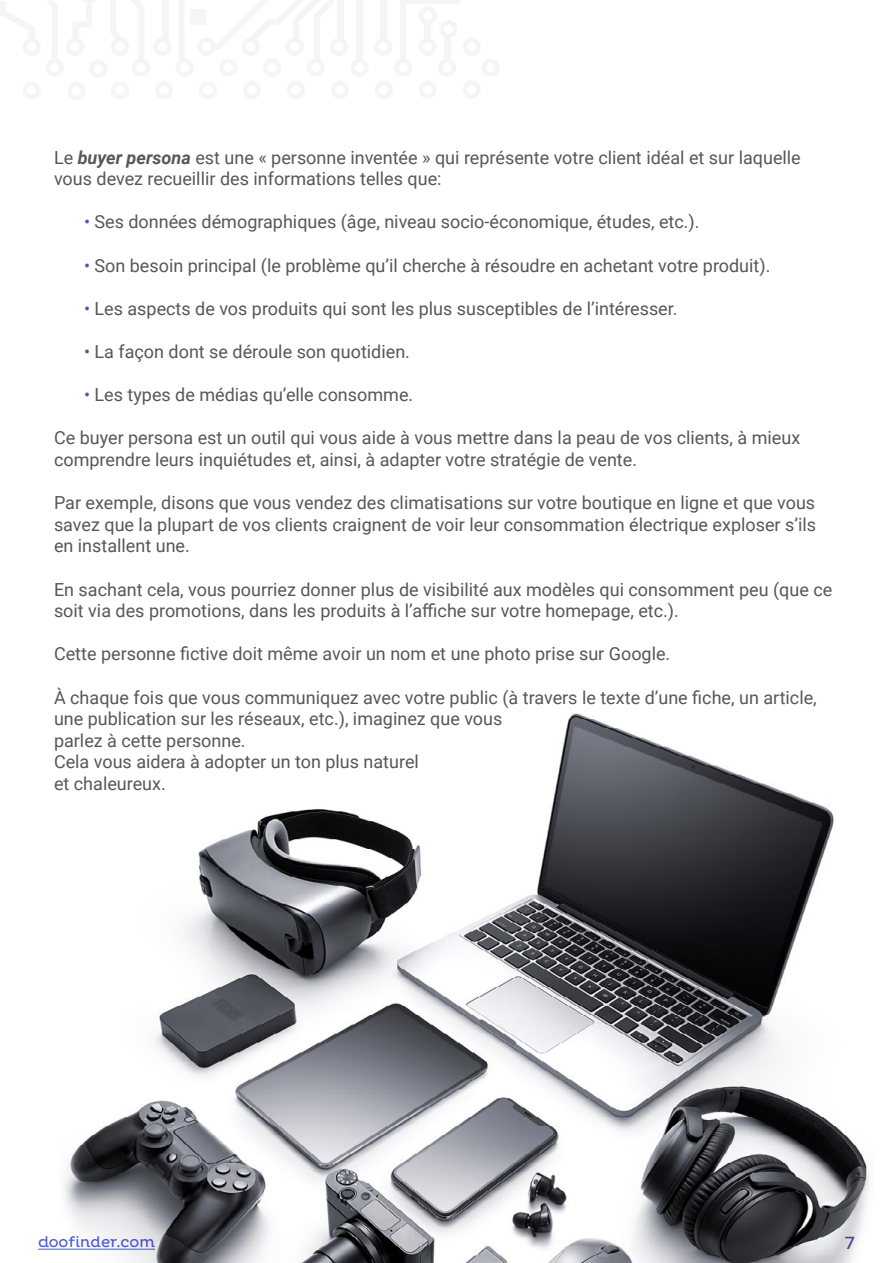
<style>
.page{position:relative;width:893px;height:1263px;background:#fff}
.page>*{position:absolute;margin:0;border:0;box-sizing:border-box;transform-origin:0 0}
.t1{font:18px/21.6px "Roboto";color:#565757}
.t2{font:18px "Pluto";color:#5c51a3}
.t3{font:15px "Pluto";color:#4f5cd6}
.s1{font-weight:700;font-style:italic}
.s2{color:#5c51a3}
</style>
<div class="page">
<hr style="left:38px;top:1249px;width:117px;height:1px;background:#4f5cd6">
<img style="left:43px;top:713px;width:827px;height:550px">
<div style="left:190px;top:10px;width:16px;height:15px;background:#f5f5f5"></div>
<p class="t1" style="left:54px;top:146px;width:748px">Le <span class="s1">buyer persona</span> est une « personne inventée » qui représente votre client idéal et sur laquelle vous devez recueillir des informations telles que:</p>
<p class="t1" style="left:84px;top:210px;width:617px"><span class="s2">•</span> Ses données démographiques (âge, niveau socio-économique, études, etc.).</p>
<p class="t1" style="left:84px;top:254px;width:688px"><span class="s2">•</span> Son besoin principal (le problème qu’il cherche à résoudre en achetant votre produit).</p>
<p class="t1" style="left:84px;top:297px;width:595px"><span class="s2">•</span> Les aspects de vos produits qui sont les plus susceptibles de l’intéresser.</p>
<p class="t1" style="left:84px;top:340px;width:328px"><span class="s2">•</span> La façon dont se déroule son quotidien.</p>
<p class="t1" style="left:84px;top:383px;width:331px"><span class="s2">•</span> Les types de médias qu’elle consomme.</p>
<p class="t1" style="left:54px;top:426px;width:748px">Ce buyer persona est un outil qui vous aide à vous mettre dans la peau de vos clients, à mieux comprendre leurs inquiétudes et, ainsi, à adapter votre stratégie de vente.</p>
<p class="t1" style="left:54px;top:491px;width:764px;text-align:justify">Par exemple, disons que vous vendez des climatisations sur votre boutique en ligne et que vous savez que la plupart de vos clients craignent de voir leur consommation électrique exploser s’ils en installent une.</p>
<p class="t1" style="left:54px;top:578px;width:780px">En sachant cela, vous pourriez donner plus de visibilité aux modèles qui consomment peu (que ce soit via des promotions, dans les produits à l’affiche sur votre homepage, etc.).</p>
<p class="t1" style="left:54px;top:642px;width:618px">Cette personne fictive doit même avoir un nom et une photo prise sur Google.</p>
<p class="t1" style="left:54px;top:686px;width:764px">À chaque fois que vous communiquez avec votre public (à travers le texte d’une fiche, un article, une publication sur les réseaux, etc.), imaginez que vous<br>parlez à cette personne.<br>Cela vous aidera à adopter un ton plus naturel<br>et chaleureux.</p>
<p class="t3" style="left:38px;top:1233px;width:118px">doofinder.com</p>
<p class="t2" style="left:845px;top:1232px;width:11px">7</p>
</div>
